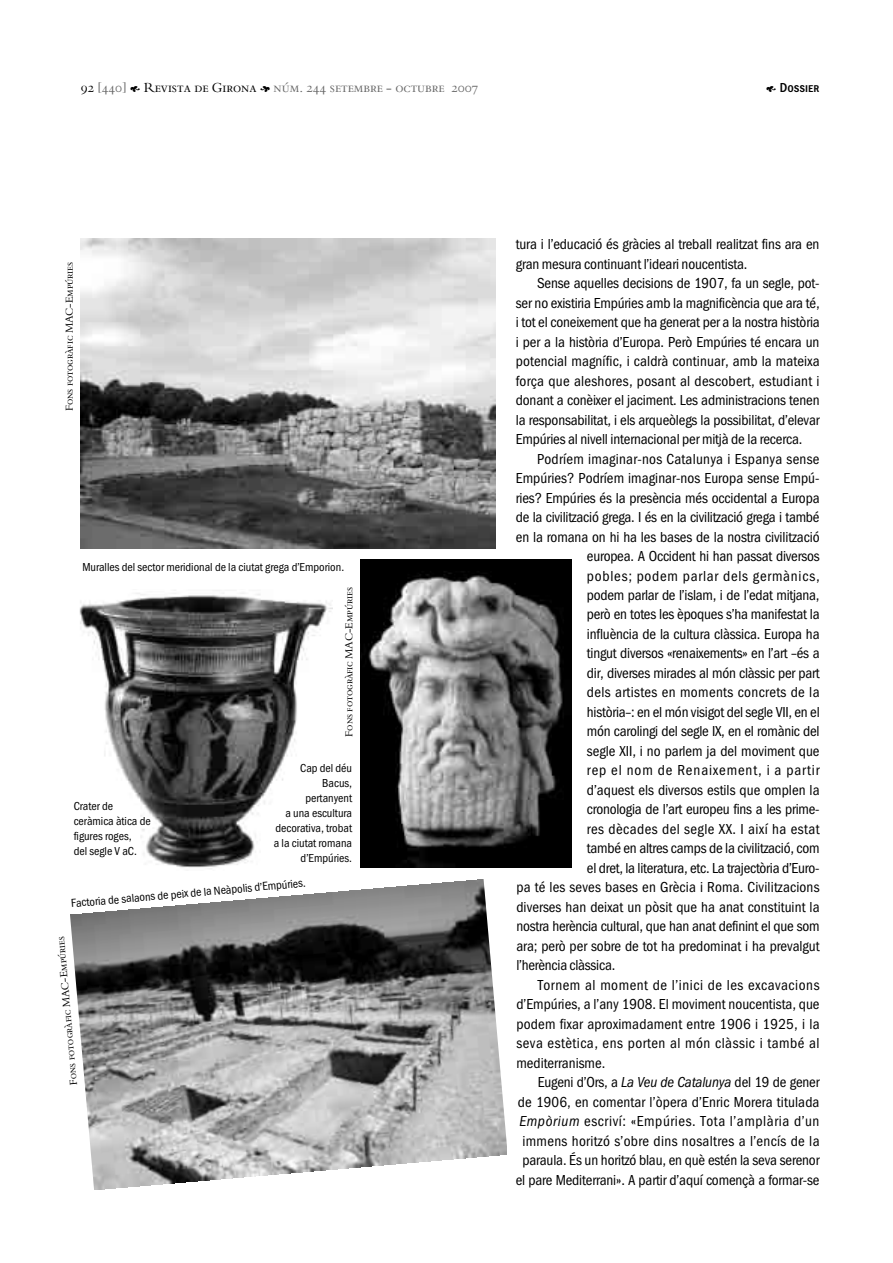
<style>
.page{position:relative;width:893px;height:1263px;background:#fff}
.page>*{position:absolute;margin:0;border:0;box-sizing:border-box;transform-origin:0 0}
.t1{font:15px/19.5px "Franklin Gothic Cond";letter-spacing:-.01em;color:#000}
.t2{font:15px "Franklin Gothic Cond";letter-spacing:.01em;color:#000}
.t3{font:15px "Franklin Gothic Cond";letter-spacing:.03em;color:#000}
.t4{font:15px "Franklin Gothic Cond";letter-spacing:.04em;color:#000}
.t5{font:15px "Franklin Gothic Cond";letter-spacing:.02em;color:#000}
.t6{font:15px "Franklin Gothic Cond";letter-spacing:.015em;color:#000}
.t7{font:15px "Franklin Gothic Cond";letter-spacing:.035em;color:#000}
.t8{font:15px "Franklin Gothic Cond";letter-spacing:.025em;color:#000}
.t9{font:15px "Franklin Gothic Cond";letter-spacing:.05em;color:#000}
.t10{font:15px "Franklin Gothic Cond";letter-spacing:.06em;color:#000}
.t11{font:13.5px "Bergamo Sm Caps";color:#666}
.t12{font:700 13.5px "Franklin Gothic Cond Sm Caps";color:#000}
.t13{font:12px/15px "Franklin Gothic Cond";color:#000}
.t14{font:10.5px "Bergamo Sm Caps";letter-spacing:-.01em;color:#000}
.s1{color:#000}
.s2{font-family:"Botanical";color:#000}
.s3{font-family:"Botanical";font-weight:400}
.s4{font-style:italic}
</style>
<div class="page">
<img style="left:81px;top:239px;width:414px;height:309px">
<img style="left:79px;top:593px;width:254px;height:271px">
<img style="left:70px;top:879px;width:437px;height:311px">
<img style="left:360px;top:560px;width:212px;height:307px">
<p class="t11" style="left:81px;top:80px;width:399px"><span class="s1">92</span> [440] <span class="s2">E</span> <span class="s1">Revista de Girona</span> <span class="s2">F</span> núm. 244 setembre - octubre 2007</p>
<p class="t12" style="left:766px;top:80px;width:55px"><span class="s3">E</span> Dossier</p>
<p class="t14" style="left:63px;top:411px;width:151px;rotate:-90deg">Fons fotogràfic MAC-Empúries</p>
<p class="t13" style="left:82px;top:561px;width:263px">Muralles del sector meridional de la ciutat grega d’Emporion.</p>
<p class="t14" style="left:342px;top:737px;width:151px;rotate:-90deg">Fons fotogràfic MAC-Empúries</p>
<p class="t13" style="left:274px;top:762px;width:80px;text-align:right">Cap del déu<br>Bacus, pertanyent<br>a una escultura decorativa, trobat a la ciutat romana d’Empúries.</p>
<p class="t13" style="left:74px;top:800px;width:79px">Crater de ceràmica àtica de figures roges,<br>del segle V aC.</p>
<p class="t13" style="left:71px;top:897px;width:237px;rotate:-5deg">Factoria de salaons de peix de la Neàpolis d’Empúries.</p>
<p class="t14" style="left:67px;top:1086px;width:151px;rotate:-95deg">Fons fotogràfic MAC-Empúries</p>
<p class="t1" style="left:516px;top:236px;width:305px">tura i l’educació és gràcies al treball realitzat fins ara en gran mesura continuant l’ideari noucentista.</p>
<p class="t1" style="left:516px;top:275px;width:305px;text-align:justify;text-indent:21px">Sense aquelles decisions de 1907, fa un segle, pot&shy;ser no existiria Empúries amb la magnificència que ara té, i tot el coneixement que ha generat per a la nostra història i per a la història d’Europa. Però Empúries té encara un potencial magnífic, i caldrà continuar, amb la mateixa força que aleshores, posant al descobert, estudiant i donant a conèixer el jaciment. Les administracions tenen la responsabilitat, i els arqueòlegs la possibilitat, d’elevar Empúries al nivell internacional per mitjà de la recerca.</p>
<p class="t6" style="left:537px;top:453px;width:284px">Podríem imaginar-nos Catalunya i Espanya sense</p>
<p class="t1" style="left:516px;top:470px;width:305px">Empúries? Podríem imaginar-nos Europa sense Empú-</p>
<p class="t1" style="left:516px;top:489px;width:305px">ries? Empúries és la presència més occidental a Europa</p>
<p class="t1" style="left:516px;top:509px;width:305px">de la civilització grega. I és en la civilització grega i també</p>
<p class="t1" style="left:516px;top:528px;width:305px">en la romana on hi ha les bases de la nostra civilització</p>
<p class="t1" style="left:587px;top:548px;width:234px">europea. A Occident hi han passat diversos</p>
<p class="t9" style="left:587px;top:570px;width:234px">pobles; podem parlar dels germànics,</p>
<p class="t1" style="left:587px;top:587px;width:234px">podem parlar de l’islam, i de l’edat mitjana,</p>
<p class="t1" style="left:587px;top:606px;width:234px">però en totes les èpoques s’ha manifestat la</p>
<p class="t1" style="left:587px;top:626px;width:234px">influència de la cultura clàssica. Europa ha</p>
<p class="t1" style="left:587px;top:645px;width:234px">tingut diversos «renaixements» en l’art –és a</p>
<p class="t1" style="left:587px;top:665px;width:234px">dir, diverses mirades al món clàssic per part</p>
<p class="t8" style="left:587px;top:687px;width:234px">dels artistes en moments concrets de la</p>
<p class="t1" style="left:587px;top:704px;width:234px">història–: en el món visigot del segle VII, en el</p>
<p class="t1" style="left:587px;top:723px;width:234px">món carolingi del segle IX, en el romànic del</p>
<p class="t1" style="left:587px;top:743px;width:234px">segle XII, i no parlem ja del moviment que</p>
<p class="t10" style="left:587px;top:765px;width:234px">rep el nom de Renaixement, i a partir</p>
<p class="t1" style="left:587px;top:782px;width:234px">d’aquest els diversos estils que omplen la</p>
<p class="t1" style="left:587px;top:801px;width:234px">cronologia de l’art europeu fins a les prime-</p>
<p class="t3" style="left:587px;top:824px;width:234px">res dècades del segle XX. I així ha estat</p>
<p class="t1" style="left:587px;top:840px;width:234px">també en altres camps de la civilització, com</p>
<p class="t1" style="left:587px;top:860px;width:234px">el dret, la literatura, etc. La trajectòria d’Euro-</p>
<p class="t2" style="left:516px;top:882px;width:304px">pa té les seves bases en Grècia i Roma. Civilitzacions</p>
<p class="t1" style="left:516px;top:899px;width:305px">diverses han deixat un pòsit que ha anat constituint la</p>
<p class="t1" style="left:516px;top:918px;width:304px">nostra herència cultural, que han anat definint el que som</p>
<p class="t1" style="left:516px;top:938px;width:305px">ara; però per sobre de tot ha predominat i ha prevalgut</p>
<p class="t1" style="left:516px;top:957px;width:100px">l’herència clàssica.</p>
<p class="t7" style="left:537px;top:980px;width:283px">Tornem al moment de l’inici de les excavacions</p>
<p class="t1" style="left:516px;top:996px;width:305px">d’Empúries, a l’any 1908. El moviment noucentista, que</p>
<p class="t2" style="left:516px;top:1019px;width:305px">podem fixar aproximadament entre 1906 i 1925, i la</p>
<p class="t3" style="left:516px;top:1038px;width:305px">seva estètica, ens porten al món clàssic i també al</p>
<p class="t1" style="left:516px;top:1055px;width:90px">mediterranisme.</p>
<p class="t1" style="left:537px;top:1074px;width:283px">Eugeni d’Ors, a <span class="s4">La Veu de Catalunya</span> del 19 de gener</p>
<p class="t2" style="left:518px;top:1097px;width:303px">de 1906, en comentar l’òpera d’Enric Morera titulada</p>
<p class="t4" style="left:519px;top:1116px;width:301px"><span class="s4">Empòrium</span> escriví: «Empúries. Tota l’amplària d’un</p>
<p class="t5" style="left:522px;top:1136px;width:298px">immens horitzó s’obre dins nosaltres a l’encís de la</p>
<p class="t1" style="left:522px;top:1152px;width:298px">paraula. És un horitzó blau, en què estén la seva serenor</p>
<p class="t1" style="left:516px;top:1172px;width:305px">el pare Mediterrani». A partir d’aquí començà a formar-se</p>
</div>
